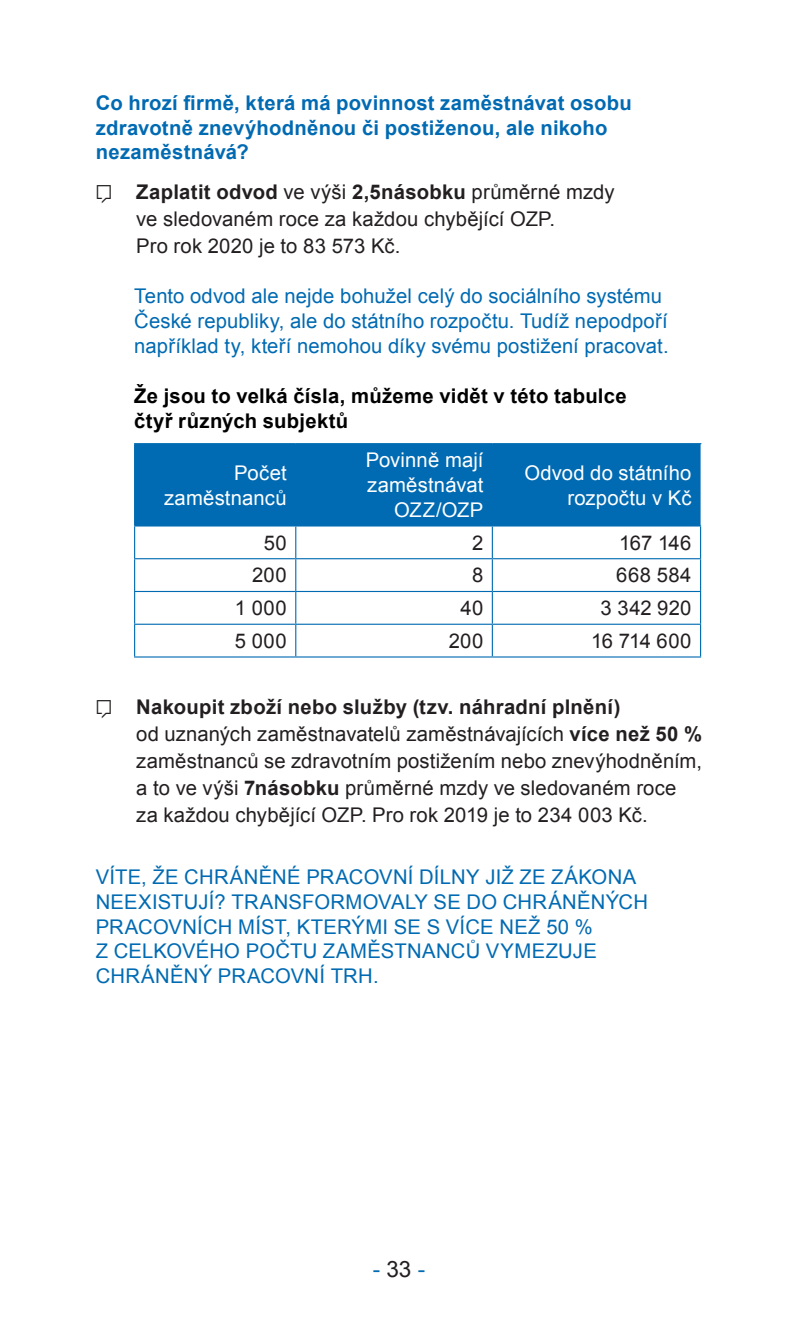
<style>
.page{position:relative;width:798px;height:1340px;background:#fff}
.page>*{position:absolute;margin:0;border:0;box-sizing:border-box;transform-origin:0 0}
.t1{font:22.5px "Arial";color:#006ab2}
.t2{font:20.25px/27px "Arial";letter-spacing:.01em;color:#231f20}
.t3{font:20.25px/24.8px "Arial";letter-spacing:.01em;color:#006ab2}
.t4{font:700 20.25px/24.3px "Arial";letter-spacing:.015em;color:#006ab2}
.t5{font:20.25px/24.8px "Arial";letter-spacing:.005em;color:#fff;text-align:right}
.t6{font:700 20.25px/24.8px "Arial";letter-spacing:.015em;color:#000001}
.s1{font-family:"Saira";font-weight:900;font-stretch:semi-condensed}
.s2{font-weight:700}
.s3{color:#231f20}
</style>
<div class="page">
<div style="left:135px;top:444px;width:565px;height:81px;background:#006ab2"></div>
<hr style="left:134px;top:526px;width:1px;height:32px;background:#006ab2">
<hr style="left:295px;top:526px;width:1px;height:32px;background:#006ab2">
<hr style="left:491px;top:526px;width:1px;height:32px;background:#006ab2">
<hr style="left:699px;top:526px;width:1px;height:32px;background:#006ab2">
<hr style="left:134px;top:558px;width:162px;height:1px;background:#006ab2">
<hr style="left:134px;top:559px;width:1px;height:32px;background:#006ab2">
<hr style="left:296px;top:558px;width:196px;height:1px;background:#006ab2">
<hr style="left:295px;top:559px;width:1px;height:32px;background:#006ab2">
<hr style="left:492px;top:558px;width:208px;height:1px;background:#006ab2">
<hr style="left:491px;top:559px;width:1px;height:32px;background:#006ab2">
<hr style="left:699px;top:559px;width:1px;height:32px;background:#006ab2">
<hr style="left:134px;top:591px;width:162px;height:1px;background:#006ab2">
<hr style="left:134px;top:592px;width:1px;height:31px;background:#006ab2">
<hr style="left:296px;top:591px;width:196px;height:1px;background:#006ab2">
<hr style="left:295px;top:592px;width:1px;height:31px;background:#006ab2">
<hr style="left:492px;top:591px;width:208px;height:1px;background:#006ab2">
<hr style="left:491px;top:592px;width:1px;height:31px;background:#006ab2">
<hr style="left:699px;top:592px;width:1px;height:31px;background:#006ab2">
<hr style="left:134px;top:623px;width:162px;height:2px;background:#006ab2">
<hr style="left:134px;top:625px;width:1px;height:31px;background:#006ab2">
<hr style="left:296px;top:623px;width:196px;height:2px;background:#006ab2">
<hr style="left:295px;top:625px;width:1px;height:31px;background:#006ab2">
<hr style="left:492px;top:623px;width:208px;height:2px;background:#006ab2">
<hr style="left:491px;top:625px;width:1px;height:31px;background:#006ab2">
<hr style="left:699px;top:625px;width:1px;height:31px;background:#006ab2">
<hr style="left:134px;top:656px;width:162px;height:1px;background:#006ab2">
<hr style="left:296px;top:656px;width:196px;height:1px;background:#006ab2">
<hr style="left:492px;top:656px;width:208px;height:1px;background:#006ab2">
<hr style="left:134px;top:443px;width:162px;height:1px;background:#006ab2">
<hr style="left:134px;top:444px;width:1px;height:81px;background:#006ab2">
<hr style="left:296px;top:443px;width:196px;height:1px;background:#006ab2">
<hr style="left:492px;top:443px;width:209px;height:1px;background:#006ab2">
<hr style="left:134px;top:525px;width:162px;height:1px;background:#006ab2">
<hr style="left:296px;top:525px;width:196px;height:1px;background:#006ab2">
<hr style="left:492px;top:525px;width:208px;height:1px;background:#006ab2">
<p class="t4" style="left:96px;top:92px;width:537px">Co hrozí firmě, která má povinnost zaměstnávat osobu zdravotně znevýhodněnou či postiženou, ale nikoho nezaměstnává?</p>
<p class="t2" style="left:136px;top:178px;width:479px;text-indent:-41px"><span class="s1">˶</span> <span class="s2">Zaplatit odvod</span> ve výši <span class="s2">2,5násobku</span> průměrné mzdy ve sledovaném roce za každou chybějící OZP.<br>Pro rok 2020 je to 83 573 Kč.</p>
<p class="t3" style="left:134px;top:284px;width:536px">Tento odvod ale nejde bohužel celý do sociálního systému<br>České republiky, ale do státního rozpočtu. Tudíž nepodpoří například ty, kteří nemohou díky svému postižení pracovat.</p>
<p class="t6" style="left:134px;top:384px;width:494px">Že jsou to velká čísla, můžeme vidět v této tabulce čtyř různých subjektů</p>
<p class="t5" style="left:164px;top:460px;width:124px">Počet zaměstnanců</p>
<p class="t5" style="left:365px;top:448px;width:119px">Povinně mají zaměstnávat<br>OZZ/OZP</p>
<p class="t5" style="left:524px;top:460px;width:168px">Odvod do státního rozpočtu v Kč</p>
<p class="t2" style="left:264px;top:529px;width:24px">50</p>
<p class="t2" style="left:472px;top:529px;width:13px">2</p>
<p class="t2" style="left:619px;top:529px;width:74px">167 146</p>
<p class="t2" style="left:252px;top:562px;width:36px">200</p>
<p class="t2" style="left:472px;top:562px;width:13px">8</p>
<p class="t2" style="left:616px;top:562px;width:77px">668 584</p>
<p class="t2" style="left:235px;top:595px;width:53px">1 000</p>
<p class="t2" style="left:460px;top:595px;width:24px">40</p>
<p class="t2" style="left:600px;top:595px;width:92px">3 342 920</p>
<p class="t2" style="left:235px;top:627px;width:53px">5 000</p>
<p class="t2" style="left:448px;top:627px;width:36px">200</p>
<p class="t2" style="left:591px;top:627px;width:102px">16 714 600</p>
<p class="t2" style="left:136px;top:693px;width:567px;text-indent:-40px"><span class="s1">˶</span> <span class="s2">Nakoupit zboží nebo služby (tzv. náhradní plnění)<br></span>od uznaných zaměstnavatelů zaměstnávajících <span class="s2">více než 50 % </span>zaměstnanců se zdravotním postižením nebo znevýhodněním, a to ve výši <span class="s2">7násobku</span> průměrné mzdy ve sledovaném roce za každou chybějící OZP. Pro rok 2019 je to 234 003 Kč.</p>
<p class="t3" style="left:96px;top:864px;width:553px">VÍTE, ŽE CHRÁNĚNÉ PRACOVNÍ DÍLNY JIŽ ZE ZÁKONA NEEXISTUJÍ? TRANSFORMOVALY SE DO CHRÁNĚNÝCH PRACOVNÍCH MÍST, KTERÝMI SE S VÍCE NEŽ 50 %<br>Z CELKOVÉHO POČTU ZAMĚSTNANCŮ VYMEZUJE CHRÁNĚNÝ PRACOVNÍ TRH.</p>
<p class="t1" style="left:372px;top:1253px;width:54px">- <span class="s3">33</span> -</p>
</div>
